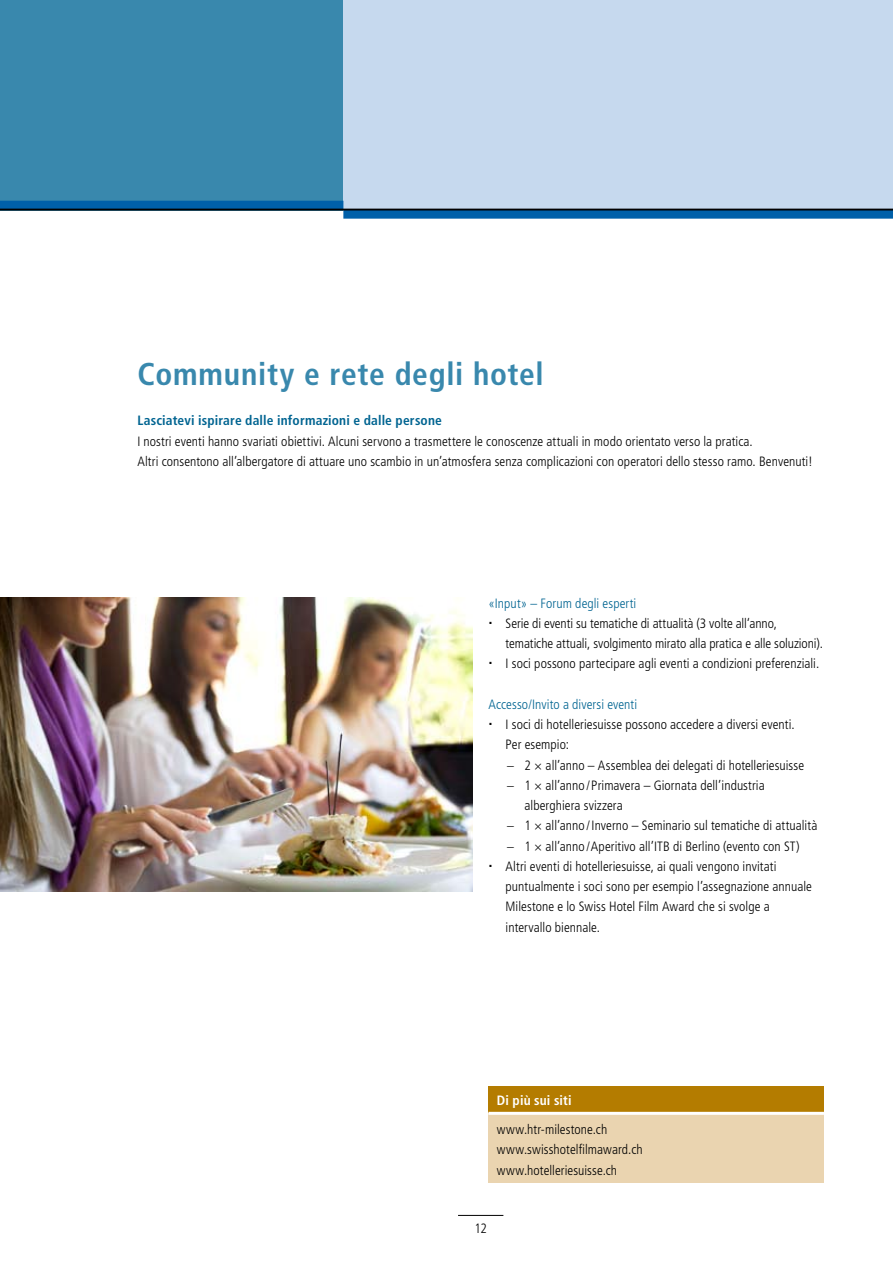
<style>
.page{position:relative;width:893px;height:1263px;background:#fff}
.page>*{position:absolute;margin:0;border:0;box-sizing:border-box;transform-origin:0 0}
.t1{font:700 condensed 31.5px "Frutiger LT Std";letter-spacing:.02em;color:#3988ad}
.t2{font:300 condensed 13.5px/20.2px "Frutiger LT Std";letter-spacing:.005em;color:#000}
.t3{font:300 condensed 13.5px "Frutiger LT Std";letter-spacing:.005em;color:#006491}
.t4{font:700 condensed 13.5px "Frutiger LT Std";letter-spacing:.01em;color:#006491}
.t5{font:700 condensed 13.5px "Frutiger LT Std";letter-spacing:.01em;color:#fff}
</style>
<div class="page">
<div style="left:0;top:0;width:343px;height:210px;background:#3988ad"></div>
<div style="left:343px;top:0;width:550px;height:210px;background:#c6d9ee"></div>
<div style="left:0;top:201px;width:343px;height:9px;background:#0060a9"></div>
<div style="left:343px;top:210px;width:550px;height:9px;background:#0060a9"></div>
<hr style="left:0;top:209px;width:893px;height:1px;background:#000">
<hr style="left:458px;top:1215px;width:45px;height:1px;background:#000">
<img style="left:0;top:598px;width:472px;height:293px">
<div style="left:488px;top:1086px;width:336px;height:27px;background:#b47c00"></div>
<div style="left:488px;top:1113px;width:336px;height:70px;background:#ead4b0"></div>
<hr style="left:488px;top:1112px;width:336px;height:3px;background:#fff">
<h1 class="t1" style="left:137px;top:355px;width:408px">Community e rete degli hotel</h1>
<p class="t4" style="left:137px;top:413px;width:306px">Lasciatevi ispirare dalle informazioni e dalle persone</p>
<p class="t2" style="left:137px;top:431px;width:677px">I nostri eventi hanno svariati obiettivi. Alcuni servono a trasmettere le conoscenze attuali in modo orientato verso la pratica.<br>Altri consentono all’albergatore di attuare uno scambio in un’atmosfera senza complicazioni con operatori dello stesso ramo. Benvenuti!</p>
<p class="t3" style="left:489px;top:595px;width:149px">«Input» – Forum degli esperti</p>
<p class="t2" style="left:506px;top:613px;width:319px">Serie di eventi su tematiche di attualità (3 volte all‘anno, tematiche attuali, svolgimento mirato alla pratica e alle soluzioni).<br>I soci possono partecipare agli eventi a condizioni preferenziali.</p>
<p class="t3" style="left:489px;top:696px;width:150px">Accesso/Invito a diversi eventi</p>
<p class="t2" style="left:506px;top:714px;width:291px">I soci di hotelleriesuisse possono accedere a diversi eventi.</p>
<p class="t2" style="left:506px;top:735px;width:65px">Per esempio:</p>
<p class="t2" style="left:507px;top:755px;width:299px">− 2 × all’anno – Assemblea dei delegati di hotelleriesuisse</p>
<p class="t2" style="left:507px;top:775px;width:260px">− 1 × all’anno /Primavera – Giornata dell’industria</p>
<p class="t2" style="left:525px;top:795px;width:100px">alberghiera svizzera</p>
<p class="t2" style="left:507px;top:816px;width:312px">− 1 × all’anno /Inverno – Seminario sul tematiche di attualità</p>
<p class="t2" style="left:507px;top:836px;width:295px">− 1 × all’anno /Aperitivo all’ITB di Berlino (evento con ST)</p>
<p class="t2" style="left:506px;top:856px;width:272px">Altri eventi di hotelleriesuisse, ai quali vengono invitati</p>
<p class="t2" style="left:506px;top:876px;width:308px">puntualmente i soci sono per esempio l’assegnazione annuale</p>
<p class="t2" style="left:506px;top:897px;width:266px">Milestone e lo Swiss Hotel Film Award che si svolge a</p>
<p class="t2" style="left:506px;top:917px;width:96px">intervallo biennale.</p>
<p class="t5" style="left:497px;top:1092px;width:76px">Di più sui siti</p>
<p class="t2" style="left:497px;top:1119px;width:147px">www.htr-milestone.ch www.swisshotelfilmaward.ch www.hotelleriesuisse.ch</p>
<p class="t2" style="left:475px;top:1218px;width:14px">12</p>
</div>
